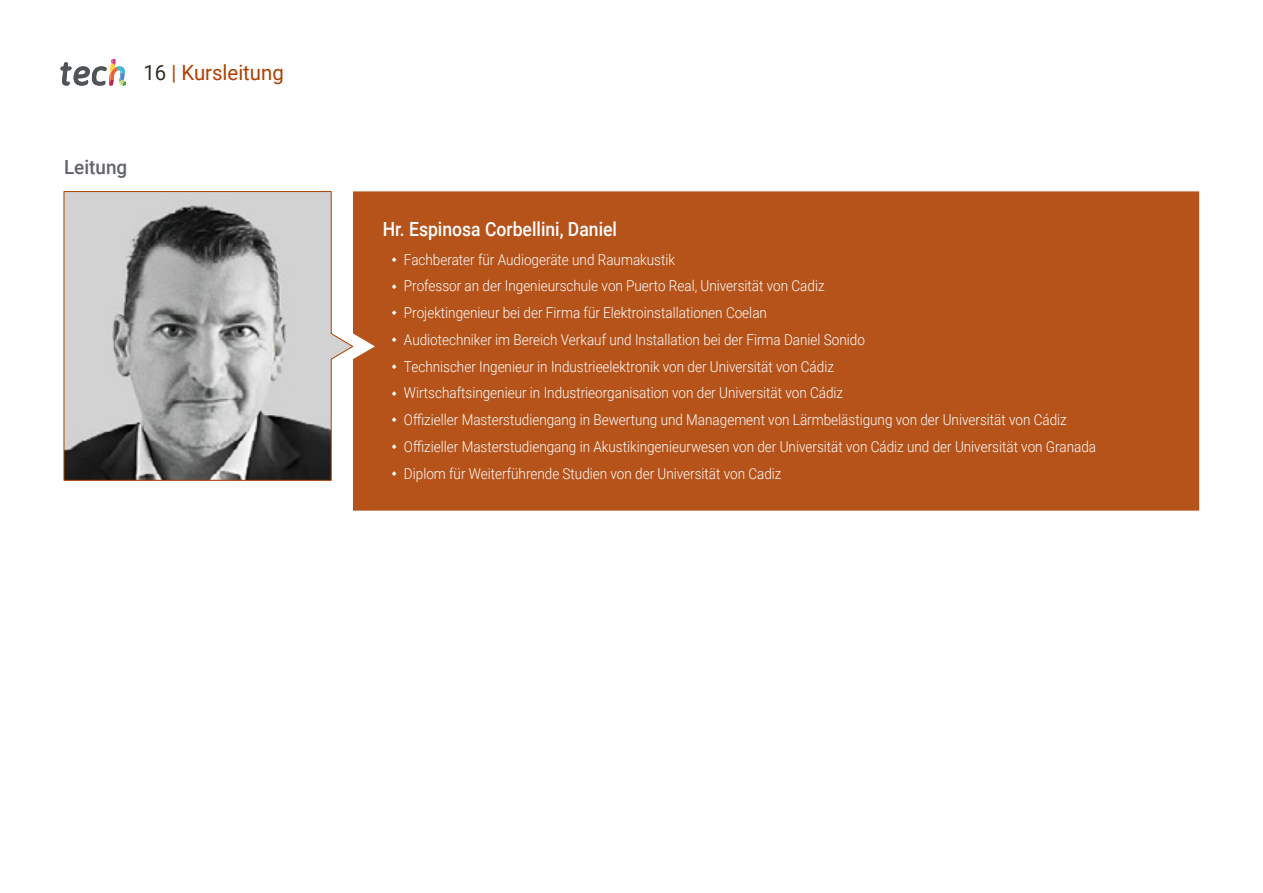
<style>
.page{position:relative;width:1263px;height:893px;background:#fff}
.page>*{position:absolute;margin:0;border:0;box-sizing:border-box;transform-origin:0 0}
.t1{font:21px "Roboto";color:#ae4000}
.t2{font:500 19.5px "Roboto";color:#fff;scale:.9 1}
.t3{font:500 19.5px "Roboto";color:#61646a}
.t4{font:300 15px/26.7px "Roboto";color:#fff;scale:.9 1}
.s1{color:#312e20}
</style>
<div class="page">
<div style="left:353px;top:191px;width:846px;height:320px;background:#b6531a"></div>
<svg style="left:64px;top:191px;width:289px;height:290px;background:#a8a7a6"></svg>
<svg style="left:61px;top:59px;width:65px;height:27px"></svg>
<svg style="left:392px;top:257px;width:5px;height:5px"></svg>
<svg style="left:392px;top:284px;width:5px;height:5px"></svg>
<svg style="left:392px;top:310px;width:5px;height:5px"></svg>
<svg style="left:392px;top:337px;width:5px;height:5px"></svg>
<svg style="left:392px;top:364px;width:5px;height:5px"></svg>
<svg style="left:392px;top:391px;width:5px;height:5px"></svg>
<svg style="left:392px;top:417px;width:5px;height:5px"></svg>
<svg style="left:392px;top:444px;width:5px;height:5px"></svg>
<svg style="left:392px;top:471px;width:5px;height:5px"></svg>
<h1 class="t1" style="left:144px;top:57px;width:142px"><span class="s1">16</span> | Kursleitung</h1>
<h2 class="t3" style="left:64px;top:154px;width:65px">Leitung</h2>
<h2 class="t2" style="left:383px;top:215px;width:262px">Hr. Espinosa Corbellini, Daniel</h2>
<p class="t4" style="left:404px;top:245px;width:770px">Fachberater für Audiogeräte und Raumakustik<br>Professor an der Ingenieurschule von Puerto Real, Universität von Cadiz<br>Projektingenieur bei der Firma für Elektroinstallationen Coelan<br>Audiotechniker im Bereich Verkauf und Installation bei der Firma Daniel Sonido<br>Technischer Ingenieur in Industrieelektronik von der Universität von Cádiz<br>Wirtschaftsingenieur in Industrieorganisation von der Universität von Cádiz<br>Offizieller Masterstudiengang in Bewertung und Management von Lärmbelästigung von der Universität von Cádiz Offizieller Masterstudiengang in Akustikingenieurwesen von der Universität von Cádiz und der Universität von Granada Diplom für Weiterführende Studien von der Universität von Cadiz</p>
</div>
